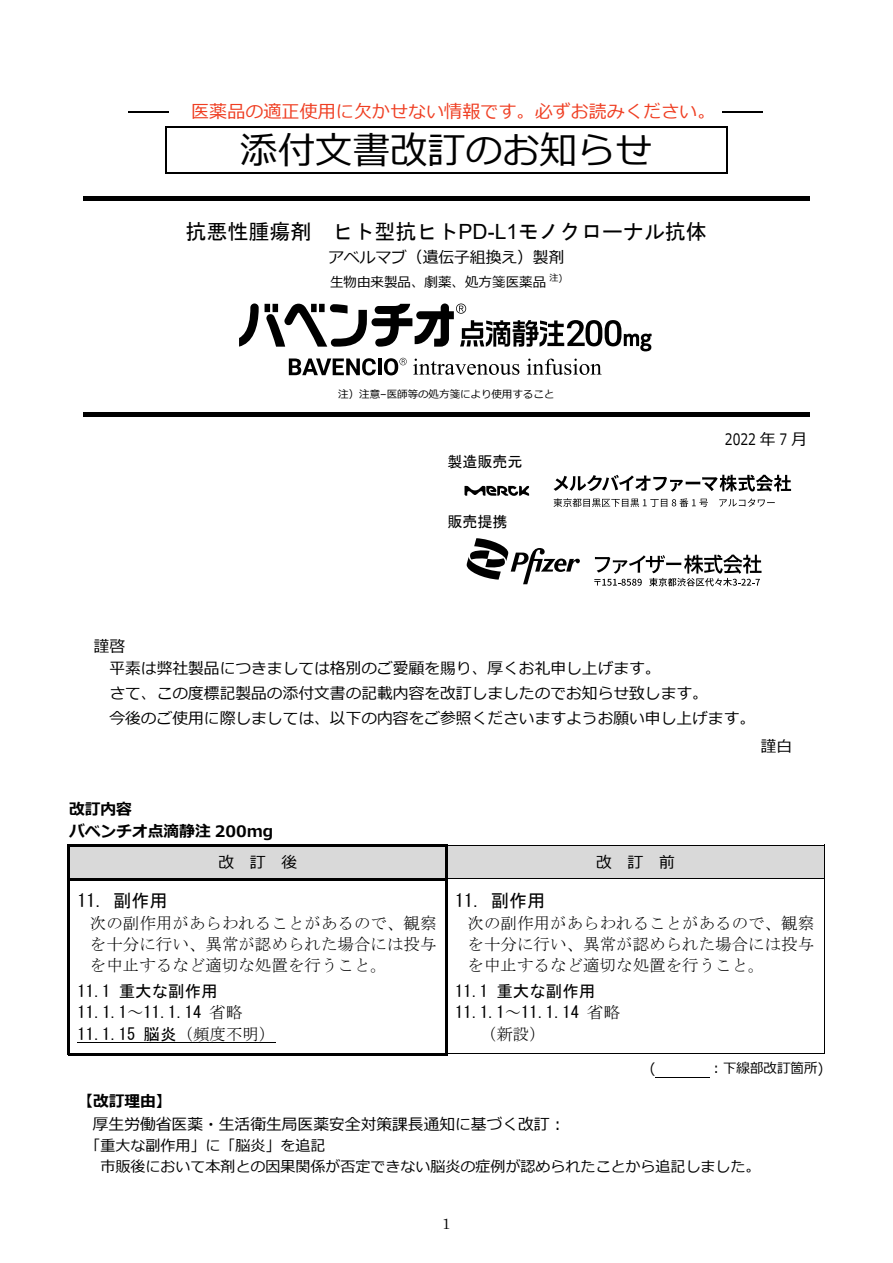
<style>
.page{position:relative;width:893px;height:1263px;background:#fff}
.page>*{position:absolute;margin:0;border:0;box-sizing:border-box;transform-origin:0 0}
.t1{font:37.5px "Meiryo";color:#000}
.t2{font:21px "MS Gothic";color:#000}
.t3{font:18px "Meiryo";letter-spacing:.005em;color:#ef3e22}
.t4{font:18px "MS Gothic";color:#000}
.t5{font:16.5px/21.5px "MS Mincho";color:#000;text-align:justify}
.t6{font:16.5px/21.5px "MS Gothic";color:#000}
.t7{font:15.75px/22.8px "Meiryo";color:#000}
.t8{font:700 15.75px/22.5px "Meiryo";color:#000}
.t9{font:15.75px "Meiryo";color:#000;scale:.79 1}
.t10{font:15px/21px "Meiryo";color:#000}
.t11{font:15px "MS Gothic";color:#000}
.t12{font:15px "Century";color:#000}
.t13{font:13.5px "Meiryo";color:#000}
.t14{font:10.5px "Meiryo";letter-spacing:-.01em;color:#000}
.s1{font-family:"Arial"}
.s2{font-family:"MS Mincho"}
</style>
<div class="page">
<div style="left:70px;top:847px;width:376px;height:31px;background:#d9d9d9"></div>
<div style="left:448px;top:847px;width:376px;height:31px;background:#d9d9d9"></div>
<div style="left:448px;top:845px;width:376px;height:6px;background:#d9d9d9"></div>
<hr style="left:722px;top:112px;width:40px;height:1px;background:#000">
<hr style="left:128px;top:112px;width:40px;height:1px;background:#000">
<hr style="left:165px;top:126px;width:561px;height:1px;background:#000">
<hr style="left:165px;top:127px;width:1px;height:47px;background:#000">
<hr style="left:165px;top:173px;width:561px;height:1px;background:#000">
<hr style="left:726px;top:127px;width:1px;height:47px;background:#000">
<hr style="left:83px;top:196px;width:726px;height:4px;background:#000">
<hr style="left:83px;top:412px;width:726px;height:4px;background:#000">
<hr style="left:68px;top:845px;width:378px;height:2px;background:#000">
<svg style="left:446px;top:845px;width:2px;height:6px"></svg>
<hr style="left:448px;top:845px;width:376px;height:1px;background:#000">
<hr style="left:68px;top:851px;width:2px;height:27px;background:#000">
<hr style="left:446px;top:851px;width:2px;height:27px;background:#000">
<svg style="left:68px;top:878px;width:2px;height:11px"></svg>
<hr style="left:70px;top:878px;width:376px;height:2px;background:#000">
<svg style="left:446px;top:878px;width:2px;height:11px"></svg>
<hr style="left:448px;top:878px;width:376px;height:1px;background:#000">
<svg style="left:824px;top:845px;width:1px;height:44px"></svg>
<hr style="left:68px;top:889px;width:2px;height:91px;background:#000">
<hr style="left:446px;top:889px;width:2px;height:91px;background:#000">
<hr style="left:824px;top:889px;width:1px;height:91px;background:#000">
<hr style="left:77px;top:1042px;width:199px;height:1px;background:#000">
<hr style="left:68px;top:980px;width:2px;height:75px;background:#000">
<hr style="left:68px;top:1053px;width:378px;height:2px;background:#000">
<hr style="left:446px;top:980px;width:2px;height:75px;background:#000">
<hr style="left:448px;top:1053px;width:376px;height:1px;background:#000">
<hr style="left:824px;top:980px;width:1px;height:74px;background:#000">
<hr style="left:656px;top:1077px;width:54px;height:1px;background:#000">
<svg style="left:239px;top:303px;width:413px;height:48px"></svg>
<svg style="left:289px;top:358px;width:87px;height:17px"></svg>
<hr style="left:378px;top:358px;width:3px;height:17px;background:#000">
<svg style="left:384px;top:358px;width:23px;height:17px"></svg>
<svg style="left:413px;top:359px;width:106px;height:16px"></svg>
<svg style="left:527px;top:359px;width:75px;height:16px"></svg>
<svg style="left:464px;top:486px;width:65px;height:10px"></svg>
<svg style="left:554px;top:475px;width:237px;height:17px"></svg>
<svg style="left:553px;top:498px;width:155px;height:9px"></svg>
<svg style="left:719px;top:498px;width:56px;height:9px"></svg>
<svg style="left:594px;top:554px;width:167px;height:32px"></svg>
<svg style="left:467px;top:538px;width:113px;height:46px"></svg>
<p class="t3" style="left:191px;top:99px;width:526px">医薬品の適正使⽤に⽋かせない情報です。必ずお読みください。</p>
<h1 class="t1" style="left:240px;top:124px;width:414px">添付⽂書改訂のお知らせ</h1>
<h2 class="t2" style="left:186px;top:221px;width:523px">抗悪性腫瘍剤 ヒト型抗ヒト<span class="s1">PD-L1</span>モノクローナル抗体</h2>
<p class="t7" style="left:328px;top:247px;width:238px">アベルマブ（遺伝⼦組換え）製剤</p>
<p class="t13" style="left:330px;top:273px;width:234px">⽣物由来製品、劇薬、処⽅箋医薬品 <sup>注)</sup></p>
<p class="t14" style="left:338px;top:387px;width:218px">注）注意–医師等の処⽅箋により使⽤すること</p>
<p class="t11" style="left:447px;top:454px;width:77px">製造販売元</p>
<p class="t11" style="left:447px;top:515px;width:62px">販売提携</p>
<p class="t9" style="left:725px;top:428px;width:106px">2022 年 7 ⽉</p>
<p class="t7" style="left:109px;top:635px;width:553px;text-indent:-16px">謹啓<br>平素は弊社製品につきましては格別のご愛顧を賜り、厚くお礼申し上げます。</p>
<p class="t7" style="left:109px;top:682px;width:647px;line-height:25px">さて、この度標記製品の添付⽂書の記載内容を改訂しましたのでお知らせ致します。<br>今後のご使⽤に際しましては、以下の内容をご参照くださいますようお願い申し上げます。</p>
<p class="t7" style="left:761px;top:736px;width:33px">謹⽩</p>
<p class="t8" style="left:69px;top:798px;width:206px">改訂内容<br>バベンチオ点滴静注 200mg</p>
<p class="t7" style="left:218px;top:851px;width:80px">改 訂 後</p>
<p class="t7" style="left:596px;top:851px;width:80px">改 訂 前</p>
<p class="t4" style="left:77px;top:891px;width:92px">11. 副作用</p>
<p class="t5" style="left:90px;top:912px;width:348px">次の副作用があらわれることがあるので、観察を十分に行い、異常が認められた場合には投与を中止するなど適切な処置を行うこと。</p>
<p class="t4" style="left:455px;top:891px;width:91px">11. 副作用</p>
<p class="t5" style="left:468px;top:912px;width:348px">次の副作用があらわれることがあるので、観察を十分に行い、異常が認められた場合には投与を中止するなど適切な処置を行うこと。</p>
<p class="t6" style="left:77px;top:980px;width:200px">11.1 重大な副作用<br>11.1.1<span class="s2">～</span>11.1.14 <span class="s2">省略<br></span>11.1.15 脳炎<span class="s2">（頻度不明）</span></p>
<p class="t6" style="left:455px;top:980px;width:167px">11.1 重大な副作用<br>11.1.1<span class="s2">～</span>11.1.14 <span class="s2">省略</span></p>
<p class="t5" style="left:480px;top:1023px;width:68px">（新設）</p>
<p class="t13" style="left:650px;top:1058px;width:7px">(</p>
<p class="t13" style="left:710px;top:1058px;width:115px">︓下線部改訂箇所)</p>
<p class="t8" style="left:77px;top:1090px;width:96px">【改訂理由】</p>
<p class="t7" style="left:93px;top:1114px;width:474px">厚⽣労働省医薬・⽣活衛⽣局医薬安全対策課⻑通知に基づく改訂︓</p>
<p class="t10" style="left:101px;top:1136px;width:662px;text-indent:-15px">「重⼤な副作⽤」に「脳炎」を追記<br>市販後において本剤との因果関係が否定できない脳炎の症例が認められたことから追記しました。</p>
<p class="t12" style="left:442px;top:1210px;width:10px">1</p>
</div>
